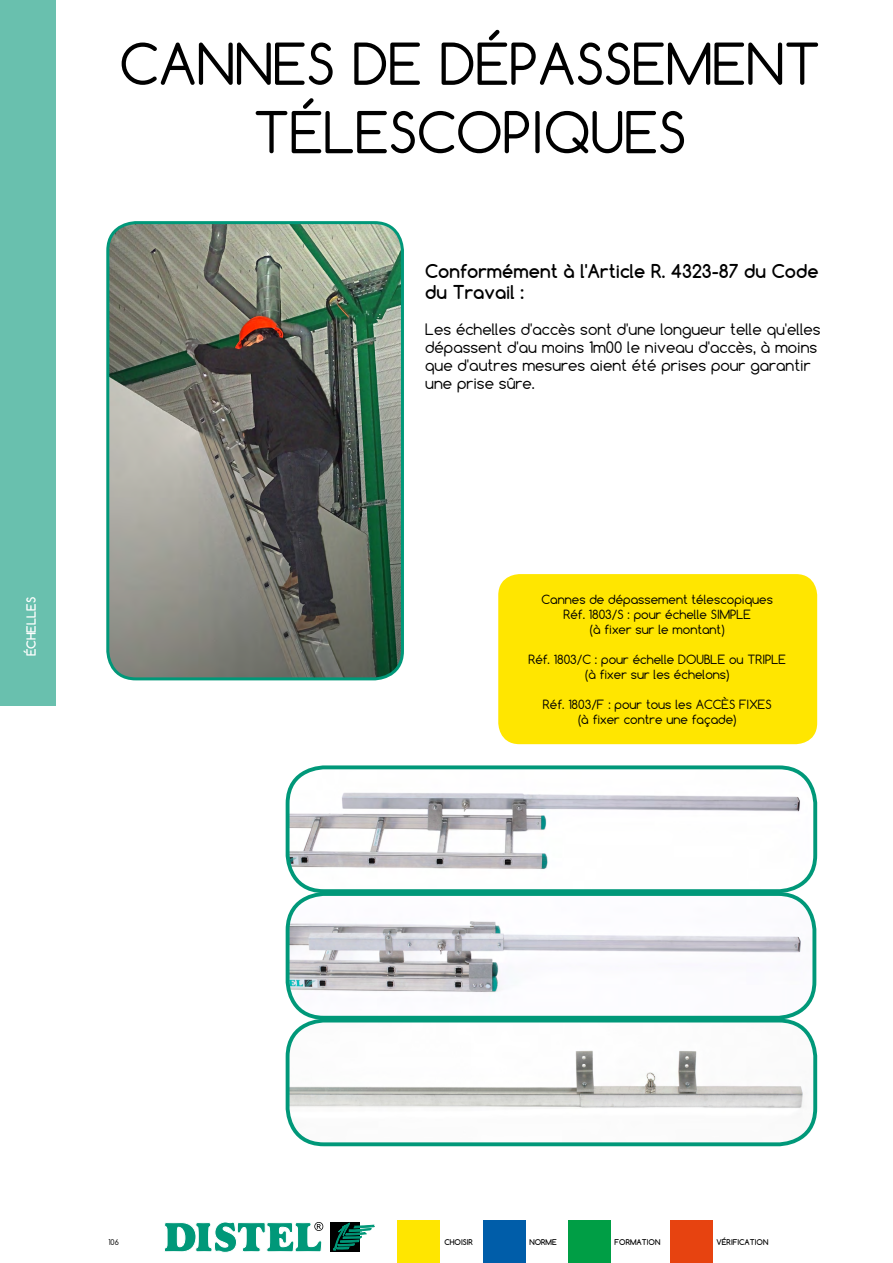
<style>
.page{position:relative;width:893px;height:1263px;background:#fff}
.page>*{position:absolute;margin:0;border:0;box-sizing:border-box;transform-origin:0 0}
.t1{font:54.15px/68.4px "Comfortaa";color:#000}
.t2{font:700 18px/21.6px "Comfortaa";color:#000}
.t3{font:15px/18px "Comfortaa";color:#000}
.t4{font:12px/15px "Comfortaa";color:#000;text-align:center}
.t5{font:700 12px "Comfortaa";color:#fff}
.t6{font:700 7.5px "Comfortaa";color:#000}
.t7{font:7.5px "Comfortaa";color:#000}
</style>
<div class="page">
<svg style="left:164px;top:1222px;width:159px;height:30px"></svg>
<div style="left:330px;top:1222px;width:30px;height:30px;background:#000"></div>
<svg style="left:333px;top:1223px;width:41px;height:27px"></svg>
<div style="left:398px;top:1220px;width:42px;height:43px;background:#ffe600"></div>
<div style="left:483px;top:1220px;width:42px;height:43px;background:#005da9"></div>
<div style="left:568px;top:1220px;width:42px;height:43px;background:#009e45"></div>
<div style="left:670px;top:1220px;width:42px;height:43px;background:#e74310"></div>
<div style="left:0;top:0;width:55px;height:706px;background:#69c0ae"></div>
<img style="left:288px;top:768px;width:527px;height:123px">
<div style="left:286px;top:765px;width:531px;height:128px;border:4px solid #009879;border-radius:36px"></div>
<img style="left:288px;top:894px;width:526px;height:124px">
<div style="left:286px;top:892px;width:530px;height:128px;border:4px solid #009879;border-radius:36px"></div>
<img style="left:288px;top:1023px;width:527px;height:121px">
<div style="left:286px;top:1018px;width:531px;height:128px;border:4px solid #009879;border-radius:36px"></div>
<div style="left:498px;top:574px;width:319px;height:170px;background:#ffe600;border-radius:21px"></div>
<img style="left:110px;top:225px;width:292px;height:454px">
<div style="left:106px;top:221px;width:298px;height:459px;border:3px solid #009879;border-radius:28px"></div>
<h1 class="t1" style="left:254px;top:29px;width:568px;text-indent:-134px">CANNES DE DÉPASSEMENT<br>TÉlescopi</h1>
<h1 class="t1" style="left:544px;top:98px;width:144px">queS</h1>
<h2 class="t2" style="left:425px;top:260px;width:395px">CONFORMÉMENT À L'ARTICLE R. 4323-87 DU CODE<br>DU TRAVAIL :</h2>
<p class="t3" style="left:425px;top:320px;width:397px">Les échelles d'accès sont d'une longueur telle qu'elles dépassent d'au moins 1m00 le niveau d'accès, à moins que d'autres mesures aient été prises pour garantir une prise sûre.</p>
<p class="t5" style="left:24px;top:656px;width:60px;rotate:-90deg">ÉCHELLES</p>
<p class="t4" style="left:542px;top:592px;width:233px">Cannes de dépassement télescopiques<br>Réf. 1803/S : pour échelle SIMPLE<br>(à fixer sur le montant)</p>
<p class="t4" style="left:528px;top:652px;width:259px">Réf. 1803/C : pour échelle DOUBLE ou TRIPLE (à fixer sur les échelons)</p>
<p class="t4" style="left:543px;top:697px;width:230px">Réf. 1803/F : pour tous les ACCÈS FIXES (à fixer contre une façade)</p>
<p class="t7" style="left:109px;top:1237px;width:12px">106</p>
<p class="t6" style="left:444px;top:1237px;width:30px">CHOISIR</p>
<p class="t6" style="left:530px;top:1237px;width:29px">NORME</p>
<p class="t6" style="left:615px;top:1237px;width:47px">FORMATION</p>
<p class="t6" style="left:717px;top:1237px;width:53px">VÉRIFICATION</p>
</div>
